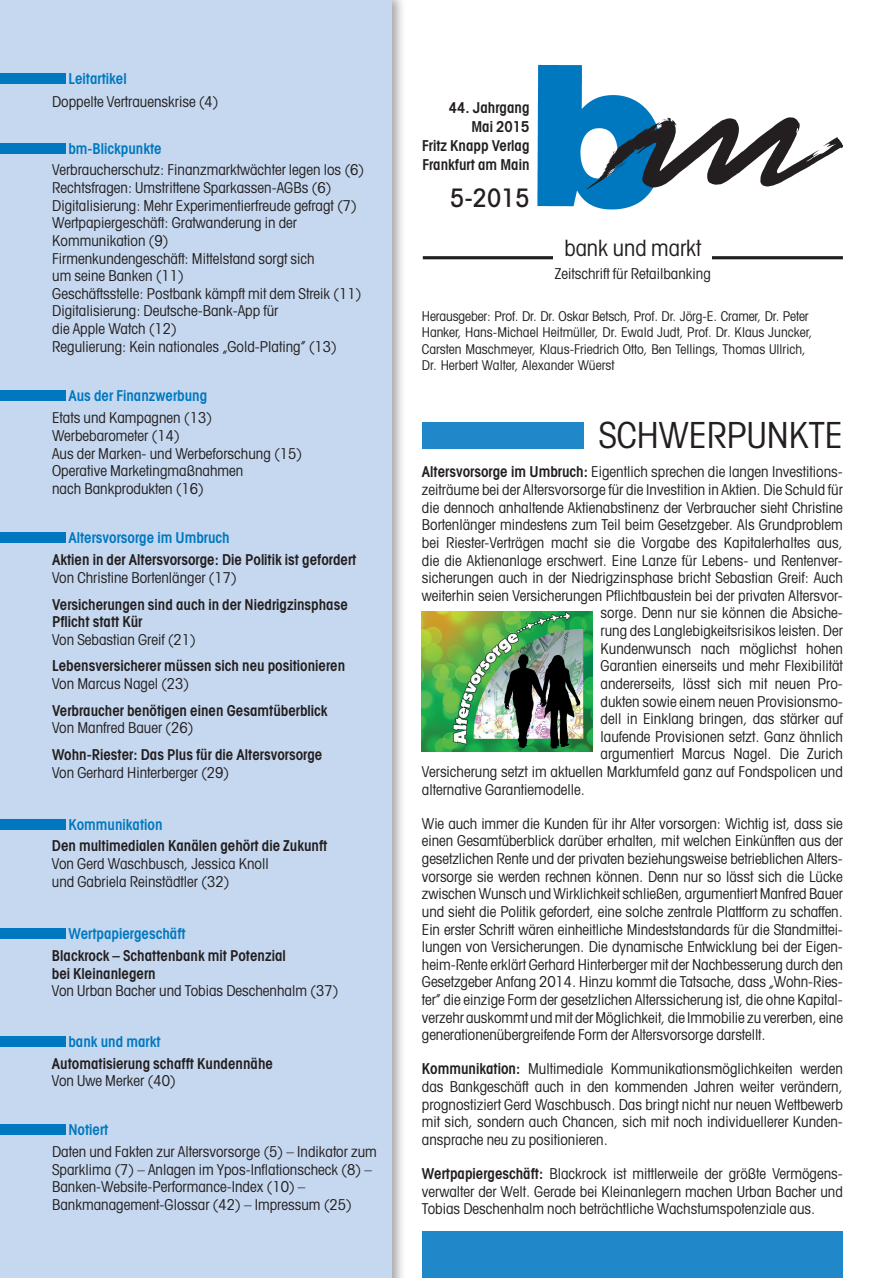
<style>
.page{position:relative;width:895px;height:1278px;background:#fff}
.page>*{position:absolute;margin:0;border:0;box-sizing:border-box;transform-origin:0 0}
.t1{font:condensed 36px "Avant Garde";color:#231f20}
.t2{font:500 condensed 25.5px "Avant Garde";color:#231f20}
.t3{font:condensed 22.5px "Avant Garde";color:#231f20}
.t4{font:condensed 15px/17.5px "Avant Garde";color:#231f20}
.t5{font:600 condensed 15px/19.2px "Avant Garde";color:#231f20}
.t6{font:600 condensed 15px "Avant Garde";color:#0078c0}
.t7{font:condensed 13.5px/16.5px "Avant Garde";color:#231f20}
.s1{font-weight:600}
</style>
<div class="page">
<div style="left:422px;top:1231px;width:421px;height:47px;background:#2088c9"></div>
<div style="left:0;top:0;width:406px;height:1278px;background:#231f20;opacity:.4"></div>
<div style="left:0;top:0;width:392px;height:1278px;background:#c6d8ef"></div>
<div style="left:0;top:73px;width:65px;height:11px;background:#0078c0"></div>
<div style="left:422px;top:422px;width:161px;height:27px;background:#2088c9"></div>
<hr style="left:423px;top:256px;width:420px;height:3px;background:#231f20">
<img style="left:538px;top:65px;width:107px;height:145px">
<img style="left:584px;top:108px;width:260px;height:99px">
<div style="left:554px;top:238px;width:158px;height:51px;background:#fff"></div>
<div style="left:0;top:1124px;width:65px;height:11px;background:#0078c0"></div>
<div style="left:0;top:143px;width:65px;height:11px;background:#0078c0"></div>
<div style="left:0;top:390px;width:65px;height:11px;background:#0078c0"></div>
<div style="left:0;top:819px;width:65px;height:11px;background:#0078c0"></div>
<div style="left:0;top:928px;width:65px;height:11px;background:#0078c0"></div>
<div style="left:0;top:1036px;width:65px;height:11px;background:#0078c0"></div>
<div style="left:0;top:532px;width:65px;height:11px;background:#0078c0"></div>
<img style="left:422px;top:611px;width:170px;height:140px">
<p class="t6" style="left:68px;top:70px;width:60px">Leitartikel</p>
<p class="t4" style="left:52px;top:93px;width:168px">Doppelte Vertrauenskrise (4)</p>
<p class="t6" style="left:68px;top:139px;width:95px">bm-Blickpunkte</p>
<p class="t4" style="left:52px;top:161px;width:314px">Verbraucherschutz: Finanzmarktwächter legen los (6)<br>Rechtsfragen: Umstrittene Sparkassen-AGBs (6)<br>Digitalisierung: Mehr Experimentierfreude gefragt (7)<br>Wertpapiergeschäft: Gratwanderung in der Kommunikation (9)<br>Firmenkundengeschäft: Mittelstand sorgt sich<br>um seine Banken (11)<br>Geschäftsstelle: Postbank kämpft mit dem Streik (11)<br>Digitalisierung: Deutsche-Bank-App für<br>die Apple Watch (12)<br>Regulierung: Kein nationales „Gold-Plating” (13)</p>
<p class="t6" style="left:68px;top:387px;width:140px">Aus der Finanzwerbung</p>
<p class="t4" style="left:52px;top:409px;width:252px">Etats und Kampagnen (13)<br>Werbebarometer (14)<br>Aus der Marken- und Werbeforschung (15)<br>Operative Marketingmaßnahmen<br>nach Bankprodukten (16)</p>
<p class="t6" style="left:68px;top:529px;width:163px">Altersvorsorge im Umbruch</p>
<p class="t5" style="left:52px;top:550px;width:306px">Aktien in der Altersvorsorge: Die Politik ist gefordert</p>
<p class="t4" style="left:52px;top:568px;width:186px">Von Christine Bortenlänger (17)</p>
<p class="t5" style="left:52px;top:595px;width:297px;line-height:17.7px">Versicherungen sind auch in der Niedrigzinsphase<br>Pflicht statt Kür</p>
<p class="t4" style="left:52px;top:630px;width:146px">Von Sebastian Greif (21)</p>
<p class="t5" style="left:52px;top:656px;width:295px">Lebensversicherer müssen sich neu positionieren</p>
<p class="t4" style="left:52px;top:674px;width:139px">Von Marcus Nagel (23)</p>
<p class="t5" style="left:52px;top:700px;width:277px">Verbraucher benötigen einen Gesamtüberblick</p>
<p class="t4" style="left:52px;top:719px;width:143px">Von Manfred Bauer (26)</p>
<p class="t5" style="left:52px;top:745px;width:272px">Wohn-Riester: Das Plus für die Altersvorsorge</p>
<p class="t4" style="left:52px;top:763px;width:179px">Von Gerhard Hinterberger (29)</p>
<p class="t6" style="left:68px;top:815px;width:96px">Kommunikation</p>
<p class="t5" style="left:52px;top:836px;width:277px">Den multimedialen Kanälen gehört die Zukunft</p>
<p class="t4" style="left:52px;top:854px;width:218px">Von Gerd Waschbusch, Jessica Knoll und Gabriela Reinstädtler (32)</p>
<p class="t6" style="left:68px;top:925px;width:119px">Wertpapiergeschäft</p>
<p class="t5" style="left:52px;top:947px;width:236px;line-height:17.7px">Blackrock – Schattenbank mit Potenzial bei Kleinanlegern</p>
<p class="t4" style="left:52px;top:982px;width:288px">Von Urban Bacher und Tobias Deschenhalm (37)</p>
<p class="t6" style="left:68px;top:1032px;width:94px">bank und markt</p>
<p class="t5" style="left:52px;top:1053px;width:223px">Automatisierung schafft Kundennähe</p>
<p class="t4" style="left:52px;top:1072px;width:126px">Von Uwe Merker (40)</p>
<p class="t6" style="left:68px;top:1121px;width:42px">Notiert</p>
<p class="t4" style="left:52px;top:1142px;width:326px">Daten und Fakten zur Altersvorsorge (5) – Indikator zum Sparklima (7) – Anlagen im Ypos-Inflationscheck (8) – Banken-Website-Performance-Index (10) – Bankmanagement-Glossar (42) – Impressum (25)</p>
<p class="t5" style="left:422px;top:98px;width:109px;text-align:right">44. Jahrgang<br>Mai 2015<br>Fritz Knapp Verlag<br>Frankfurt am Main</p>
<h2 class="t2" style="left:450px;top:182px;width:81px">5-2015</h2>
<h3 class="t3" style="left:564px;top:234px;width:138px">bank und markt</h3>
<p class="t4" style="left:555px;top:264px;width:158px">Zeitschrift für Retailbanking</p>
<p class="t7" style="left:422px;top:308px;width:392px">Herausgeber: Prof. Dr. Dr. Oskar Betsch, Prof. Dr. Jörg-E. Cramer, Dr. Peter Hanker, Hans-Michael Heitmüller, Dr. Ewald Judt, Prof. Dr. Klaus Juncker, Carsten Maschmeyer, Klaus-Friedrich Otto, Ben Tellings, Thomas Ullrich, Dr. Herbert Walter, Alexander Wüerst</p>
<h1 class="t1" style="left:599px;top:412px;width:246px">SCHWERPUNKTE</h1>
<p class="t4" style="left:422px;top:463px;width:423px"><span class="s1">Altersvorsorge im Umbruch:</span> Eigentlich sprechen die langen Investitions-</p>
<p class="t4" style="left:422px;top:480px;width:423px">zeiträume bei der Altersvorsorge für die Investition in Aktien. Die Schuld für</p>
<p class="t4" style="left:422px;top:498px;width:422px">die dennoch anhaltende Aktienabstinenz der Verbraucher sieht Christine</p>
<p class="t4" style="left:422px;top:516px;width:422px">Bortenlänger mindestens zum Teil beim Gesetzgeber. Als Grundproblem</p>
<p class="t4" style="left:422px;top:533px;width:422px">bei Riester-Verträgen macht sie die Vorgabe des Kapitalerhaltes aus,</p>
<p class="t4" style="left:422px;top:551px;width:422px">die die Aktienanlage erschwert. Eine Lanze für Lebens- und Rentenver-</p>
<p class="t4" style="left:422px;top:569px;width:423px">sicherungen auch in der Niedrigzinsphase bricht Sebastian Greif: Auch</p>
<p class="t4" style="left:422px;top:586px;width:422px">weiterhin seien Versicherungen Pflichtbaustein bei der privaten Altersvor-</p>
<p class="t4" style="left:601px;top:604px;width:244px">sorge. Denn nur sie können die Absiche-</p>
<p class="t4" style="left:601px;top:621px;width:244px">rung des Langlebigkeitsrisikos leisten. Der</p>
<p class="t4" style="left:601px;top:639px;width:244px">Kundenwunsch nach möglichst hohen</p>
<p class="t4" style="left:601px;top:657px;width:244px">Garantien einerseits und mehr Flexibilität</p>
<p class="t4" style="left:601px;top:674px;width:244px">andererseits, lässt sich mit neuen Pro-</p>
<p class="t4" style="left:601px;top:692px;width:244px">dukten sowie einem neuen Provisionsmo-</p>
<p class="t4" style="left:601px;top:710px;width:244px">dell in Einklang bringen, das stärker auf</p>
<p class="t4" style="left:601px;top:727px;width:244px">laufende Provisionen setzt. Ganz ähnlich</p>
<p class="t4" style="left:601px;top:745px;width:244px">argumentiert Marcus Nagel. Die Zurich</p>
<p class="t4" style="left:422px;top:762px;width:423px">Versicherung setzt im aktuellen Marktumfeld ganz auf Fondspolicen und</p>
<p class="t4" style="left:422px;top:780px;width:165px">alternative Garantiemodelle.</p>
<p class="t4" style="left:422px;top:814px;width:423px;text-align:justify">Wie auch immer die Kunden für ihr Alter vorsorgen: Wichtig ist, dass sie einen Gesamtüberblick darüber erhalten, mit welchen Einkünften aus der gesetzlichen Rente und der privaten beziehungsweise betrieblichen Alters&shy;vorsorge sie werden rechnen können. Denn nur so lässt sich die Lücke zwischen Wunsch und Wirklichkeit schließen, argumentiert Manfred Bauer und sieht die Politik gefordert, eine solche zentrale Plattform zu schaffen.<br>Ein erster Schritt wären einheitliche Mindeststandards für die Standmittei&shy;lungen von Versicherungen. Die dynamische Entwicklung bei der Eigen&shy;heim-Rente erklärt Gerhard Hinterberger mit der Nachbesserung durch den Gesetzgeber Anfang 2014. Hinzu kommt die Tatsache, dass „Wohn-Ries&shy;ter” die einzige Form der gesetzlichen Alterssicherung ist, die ohne Kapital&shy;verzehr auskommt und mit der Möglichkeit, die Immobilie zu vererben, eine generationenübergreifende Form der Altersvorsorge darstellt.</p>
<p class="t4" style="left:422px;top:1060px;width:423px;text-align:justify"><span class="s1">Kommunikation:</span> Multimediale Kommunikationsmöglichkeiten werden das Bankgeschäft auch in den kommenden Jahren weiter verändern, prognostiziert Gerd Waschbusch. Das bringt nicht nur neuen Wettbewerb mit sich, sondern auch Chancen, sich mit noch individuellerer Kunden&shy;ansprache neu zu positionieren.</p>
<p class="t4" style="left:422px;top:1164px;width:423px;text-align:justify"><span class="s1">Wertpapiergeschäft:</span> Blackrock ist mittlerweile der größte Vermögens&shy;verwalter der Welt. Gerade bei Kleinanlegern machen Urban Bacher und Tobias Deschenhalm noch beträchtliche Wachstumspotenziale aus.</p>
</div>
